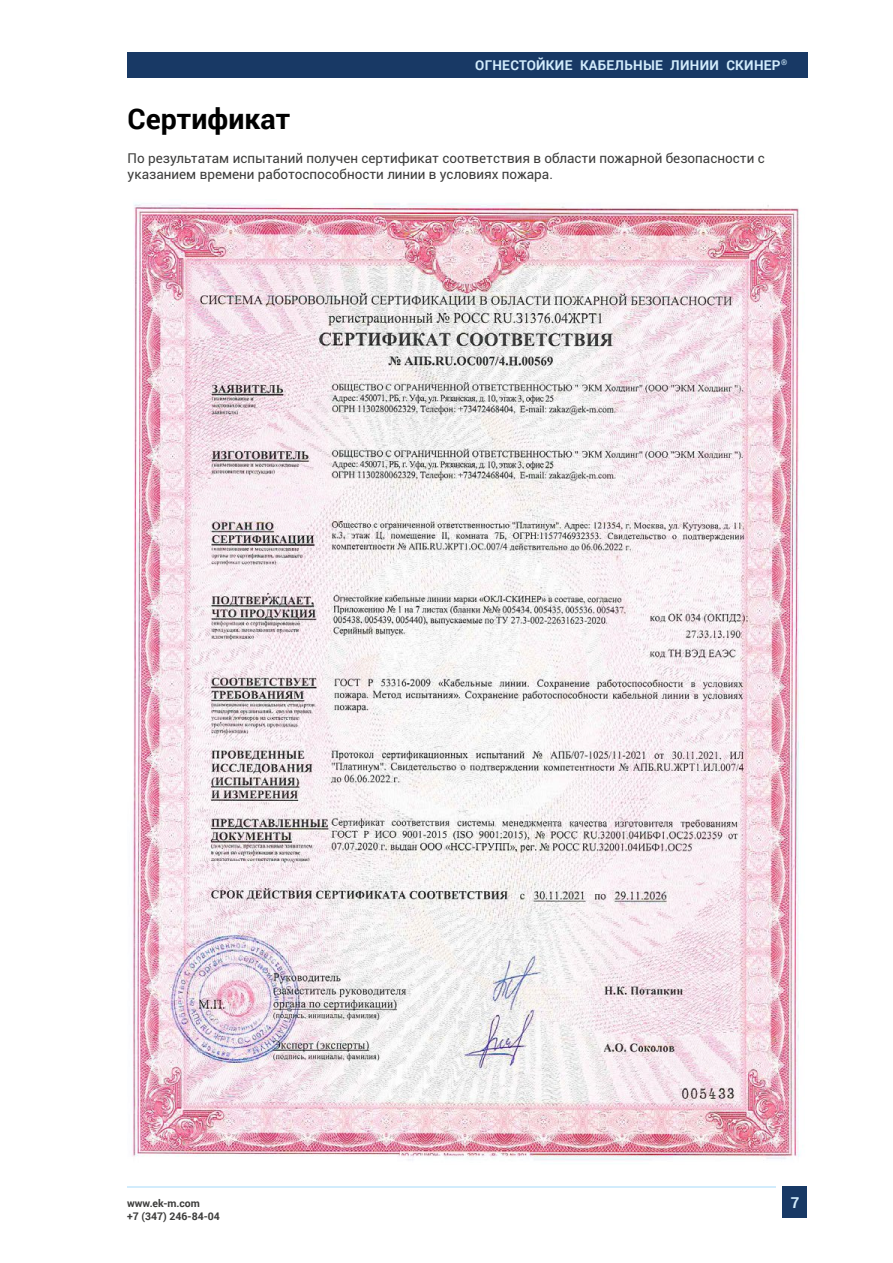
<style>
.page{position:relative;width:893px;height:1263px;background:#fff}
.page>*{position:absolute;margin:0;border:0;box-sizing:border-box;transform-origin:0 0}
.t1{font:700 28.5px "Roboto";color:#000}
.t2{font:700 15px "Roboto";color:#d2ecfc}
.t3{font:13.5px/16.2px "Roboto";color:#3c3c3b}
.t4{font:700 13.5px "Roboto";letter-spacing:.02em;color:#d2ecfc}
.t5{font:700 10.5px/12.6px "Roboto";color:#3c3c3b}
</style>
<div class="page">
<hr style="left:127px;top:1186px;width:648px;height:2px;background:#d2ecfc">
<div style="left:782px;top:1186px;width:25px;height:32px;background:#183965"></div>
<div style="left:128px;top:52px;width:680px;height:26px;background:#183965"></div>
<img style="left:132px;top:203px;width:668px;height:957px">
<p class="t4" style="left:475px;top:55px;width:313px">ОГНЕСТОЙКИЕ КАБЕЛЬНЫЕ ЛИНИИ СКИНЕР<sup>®</sup></p>
<h1 class="t1" style="left:128px;top:99px;width:164px">Сертификат</h1>
<p class="t3" style="left:128px;top:149px;width:639px">По результатам испытаний получен сертификат соответствия в области пожарной безопасности с указанием времени работоспособности линии в условиях пожара.</p>
<p class="t5" style="left:127px;top:1196px;width:94px">www.ek-m.com<br>+7 (347) 246-84-04</p>
<p class="t2" style="left:791px;top:1192px;width:10px">7</p>
</div>
